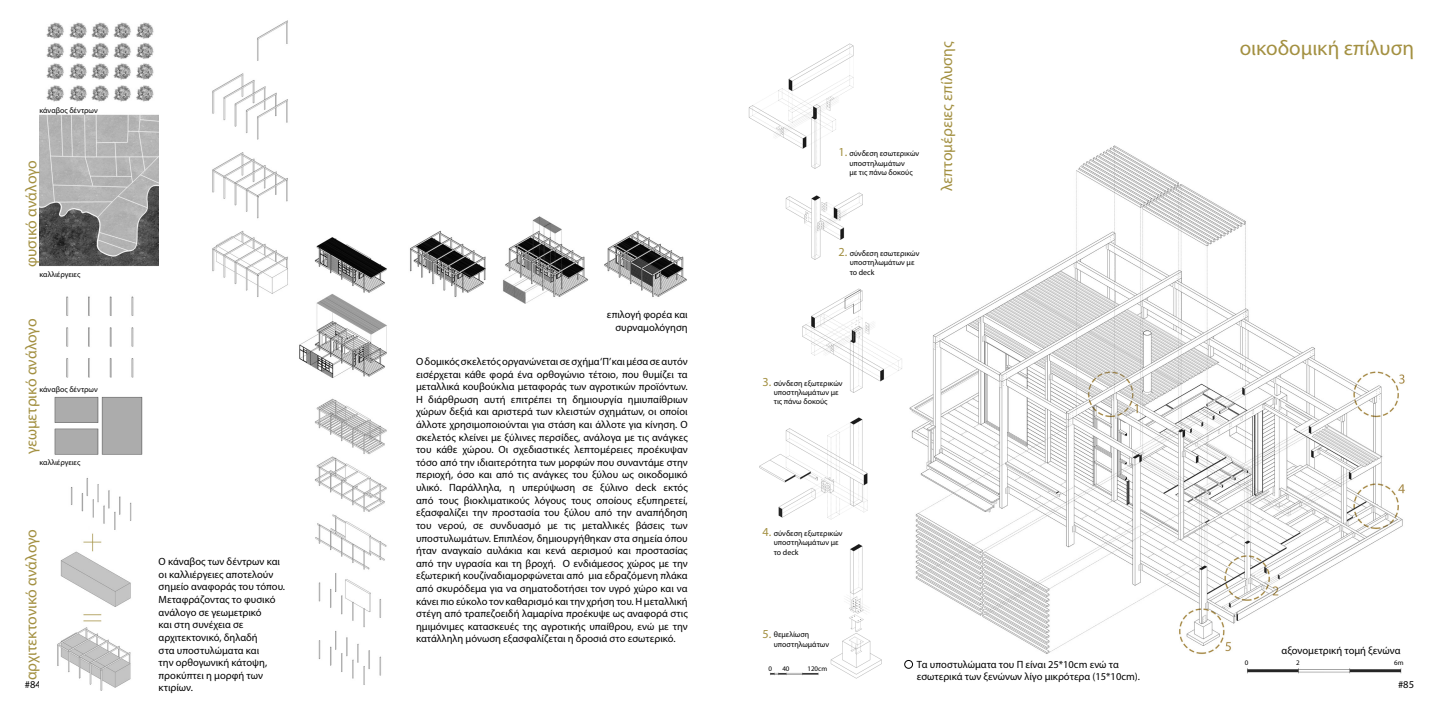
<style>
.page{position:relative;width:1439px;height:720px;background:#fff}
.page>*{position:absolute;margin:0;border:0;box-sizing:border-box;transform-origin:0 0}
.t1{font:21px "Myriad Pro";color:#a39041}
.t2{font:15.75px "Myriad Pro";color:#a39041}
.t3{font:12.25px "Myriad Pro";color:#a39041}
.t4{font:10.5px/12.6px "Myriad Pro";color:#000}
.t5{font:7.88px/9.5px "Myriad Pro";color:#000}
.t6{font:7px "Myriad Pro";color:#000}
</style>
<div class="page">
<img style="left:212px;top:20px;width:475px;height:665px">
<img style="left:40px;top:22px;width:119px;height:669px">
<img style="left:759px;top:288px;width:143px;height:391px">
<img style="left:748px;top:43px;width:115px;height:217px">
<img style="left:908px;top:145px;width:497px;height:529px">
<div style="left:904px;top:659px;width:9px;height:9px;border:1px solid #000;border-radius:50%"></div>
<p class="t5" style="left:40px;top:105px;width:60px">κάναβος δέντρων</p>
<h2 class="t2" style="left:22px;top:267px;width:109px;rotate:-90deg">φυσικό ανάλογο</h2>
<p class="t5" style="left:40px;top:269px;width:42px">καλλιέργειες</p>
<p class="t3" style="left:838px;top:144px;width:10px">1.</p>
<p class="t5" style="left:849px;top:149px;width:71px">σύνδεση εσωτερικών υποστηλωμάτων<br>με τις πάνω δοκούς</p>
<h2 class="t2" style="left:937px;top:191px;width:151px;rotate:-90deg">λεπτομέρειες επίλυσης</h2>
<p class="t3" style="left:838px;top:244px;width:10px">2.</p>
<p class="t5" style="left:849px;top:248px;width:71px">σύνδεση εσωτερικών υποστηλωμάτων με το deck</p>
<h1 class="t1" style="left:1239px;top:35px;width:176px">οικοδομική επίλυση</h1>
<p class="t4" style="left:607px;top:308px;width:82px;text-align:right">επιλογή φορέα και συρναμολόγηση</p>
<h2 class="t2" style="left:22px;top:454px;width:137px;rotate:-90deg">γεωμετρικό ανάλογο</h2>
<p class="t4" style="left:416px;top:355px;width:273px;text-align:justify">Ο δομικός σκελετός οργανώνεται σε σχήμα ‘Π’και μέσα σε αυτόν εισέρχεται κάθε φορά ένα ορθογώνιο τέτοιο, που θυμίζει τα μεταλλικά κουβούκλια μεταφοράς των αγροτικών προϊόντων.<br>Η διάρθρωση αυτή επιτρέπει τη δημιουργία ημιυπαίθριων χώρων δεξιά και αριστερά των κλειστών σχημάτων, οι οποίοι άλλοτε χρησιμοποιούνται για στάση και άλλοτε για κίνηση. Ο σκελετός κλείνει με ξύλινες περσίδες, ανάλογα με τις ανάγκες του κάθε χώρου. Οι σχεδιαστικές λεπτομέρειες προέκυψαν τόσο από την ιδιαιτερότητα των μορφών που συναντάμε στην περιοχή, όσο και από τις ανάγκες του ξύλου ως οικοδομικό υλικό. Παράλληλα, η υπερύψωση σε ξύλινο deck εκτός από τους βιοκλιματικούς λόγους τους οποίους εξυπηρετεί, εξασφαλίζει την προστασία του ξύλου από την αναπήδηση του νερού, σε συνδυασμό με τις μεταλλικές βάσεις των υποστυλωμάτων. Επιπλέον, δημιουργήθηκαν στα σημεία όπου ήταν αναγκαίο αυλάκια και κενά αερισμού και προστασίας από την υγρασία και τη βροχή. Ο ενδιάμεσος χώρος με την εξωτερική κουζίναδιαμορφώνεται από μια εδραζόμενη πλάκα από σκυρόδεμα για να σηματοδοτήσει τον υγρό χώρο και να κάνει πιο εύκολο τον καθαρισμό και την χρήση του. Η μεταλλική στέγη από τραπεζοειδή λαμαρίνα προέκυψε ως αναφορά στις ημιμόνιμες κατασκευές της αγροτικής υπαίθρου, ενώ με την κατάλληλη μόνωση εξασφαλίζεται η δροσιά στο εσωτερικό.</p>
<p class="t3" style="left:762px;top:374px;width:10px">3.</p>
<p class="t5" style="left:774px;top:378px;width:70px">σύνδεση εξωτερικών υποστηλωμάτων με τις πάνω δοκούς</p>
<p class="t5" style="left:40px;top:385px;width:60px">κάναβος δέντρων</p>
<p class="t5" style="left:40px;top:457px;width:42px">καλλιέργειες</p>
<p class="t3" style="left:762px;top:524px;width:10px">4.</p>
<h2 class="t2" style="left:22px;top:680px;width:153px;rotate:-90deg">αρχιτεκτονικό ανάλογο</h2>
<p class="t5" style="left:774px;top:528px;width:70px">σύνδεση εξωτερικών υποστηλωμάτων με το deck</p>
<p class="t4" style="left:159px;top:555px;width:128px">Ο κάναβος των δέντρων και οι καλλιέργειες αποτελούν σημείο αναφοράς του τόπου.<br>Μεταφράζοντας το φυσικό ανάλογο σε γεωμετρικό<br>και στη συνέχεια σε αρχιτεκτονικό, δηλαδή<br>στα υποστυλώματα και<br>την ορθογωνική κάτοψη, προκύπτει η μορφή των κτιρίων.</p>
<p class="t3" style="left:762px;top:626px;width:10px">5.</p>
<p class="t5" style="left:774px;top:629px;width:57px">θεμελίωση υποστηλωμάτων</p>
<p class="t4" style="left:1281px;top:644px;width:121px">αξονομετρική τομή ξενώνα</p>
<p class="t4" style="left:916px;top:657px;width:225px">Τα υποστυλώματα του Π είναι 25*10cm ενώ τα εσωτερικά των ξενώνων λίγο μικρότερα (15*10cm).</p>
<p class="t6" style="left:1244px;top:658px;width:5px">0</p>
<p class="t6" style="left:1394px;top:658px;width:11px">6m</p>
<p class="t6" style="left:1296px;top:658px;width:5px">2</p>
<p class="t6" style="left:768px;top:663px;width:5px">0</p>
<p class="t6" style="left:782px;top:663px;width:9px">40</p>
<p class="t6" style="left:807px;top:663px;width:21px">120cm</p>
<p class="t4" style="left:25px;top:677px;width:17px">#84</p>
<p class="t4" style="left:1398px;top:677px;width:17px">#85</p>
</div>
